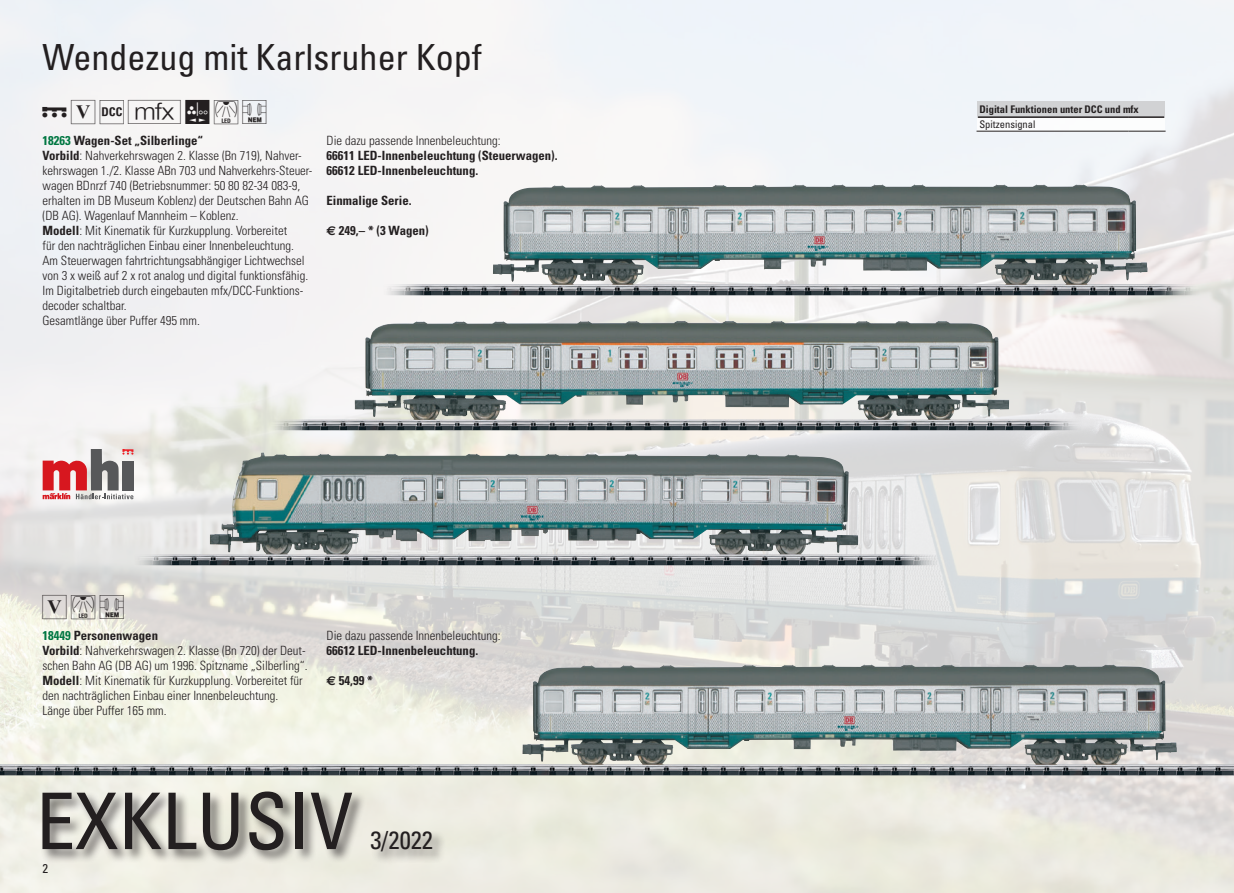
<style>
.page{position:relative;width:1234px;height:893px;background:#fff}
.page>*{position:absolute;margin:0;border:0;box-sizing:border-box;transform-origin:0 0}
.t1{font:condensed 78.15px "Univers LT Std";color:#231f20}
.t2{font:condensed 36px "Univers LT Std";color:#231f20}
.t3{font:30px "Trix Piktos";color:#231f20}
.t4{font:condensed 25.05px "Univers LT Std";color:#231f20}
.t5{font:300 condensed 12.75px/15px "Univers LT Std";color:#231f20}
.t6{font:700 condensed 12.75px/15px "Univers LT Std";color:#231f20}
.t7{font:condensed 12.75px "Univers LT Std";color:#231f20}
.t8{font:700 condensed 10.5px "Univers LT Std";color:#231f20}
.t9{font:condensed 10.5px "Univers LT Std";color:#231f20}
.s1{color:#007742}
.s2{font-weight:700}
.s3{font-family:"Euro Sans";font-stretch:normal}
</style>
<div class="page">
<img style="left:0;top:0;width:1233px;height:893px">
<img style="left:267px;top:321px;width:817px;height:109px">
<div style="left:41px;top:790px;width:405px;height:76px;background:#231f20;opacity:.6"></div>
<img style="left:0;top:664px;width:1233px;height:111px">
<img style="left:379px;top:184px;width:823px;height:111px">
<img style="left:131px;top:453px;width:811px;height:112px">
<div style="left:977px;top:101px;width:187px;height:30px;background:#fff"></div>
<svg style="left:43px;top:449px;width:90px;height:50px"></svg>
<div style="left:977px;top:101px;width:187px;height:16px;background:#d1d2d4"></div>
<hr style="left:976px;top:131px;width:152px;height:1px;background:#231f20">
<hr style="left:1128px;top:131px;width:37px;height:1px;background:#231f20">
<hr style="left:977px;top:117px;width:151px;height:1px;background:#231f20">
<hr style="left:1128px;top:117px;width:35px;height:1px;background:#231f20">
<h2 class="t2" style="left:43px;top:35px;width:440px">Wendezug mit Karlsruher Kopf</h2>
<h3 class="t3" style="left:43px;top:96px;width:230px">qf§`P)1</h3>
<p class="t6" style="left:43px;top:133px;width:162px"><span class="s1">18263</span> Wagen-Set „Silberlinge“</p>
<p class="t5" style="left:43px;top:148px;width:271px"><span class="s2">Vorbild</span>: Nahverkehrswagen 2. Klasse (Bn 719), Nahver&shy;kehrswagen 1./2. Klasse ABn 703 und Nahverkehrs-Steuer&shy;wagen BDnrzf 740 (Betriebsnummer: 50 80 82-34 083-9, erhalten im DB Museum Koblenz) der Deutschen Bahn AG (DB AG). Wagenlauf Mannheim – Koblenz.<br><span class="s2">Modell</span>: Mit Kinematik für Kurzkupplung. Vorbereitet<br>für den nachträglichen Einbau einer Innenbeleuchtung.<br>Am Steuerwagen fahrtrichtungsabhängiger Lichtwechsel von 3 x weiß auf 2 x rot analog und digital funktionsfähig.<br>Im Digitalbetrieb durch eingebauten mfx/DCC-Funktions&shy;decoder schaltbar.<br>Gesamtlänge über Puffer 495 mm.</p>
<p class="t5" style="left:326px;top:133px;width:176px">Die dazu passende Innenbeleuchtung:</p>
<p class="t6" style="left:326px;top:148px;width:232px">66611 LED-Innenbeleuchtung (Steuerwagen).<br>66612 LED-Innenbeleuchtung.</p>
<p class="t6" style="left:326px;top:193px;width:87px">Einmalige Serie.</p>
<p class="t6" style="left:326px;top:223px;width:104px"><span class="s3">€</span> 249,– * (3 Wagen)</p>
<h3 class="t3" style="left:43px;top:591px;width:87px">f)1</h3>
<p class="t6" style="left:43px;top:628px;width:117px"><span class="s1">18449</span> Personenwagen</p>
<p class="t5" style="left:43px;top:643px;width:266px"><span class="s2">Vorbild</span>: Nahverkehrswagen 2. Klasse (Bn 720) der Deut&shy;schen Bahn AG (DB AG) um 1996. Spitzname „Silberling“.<br><span class="s2">Modell</span>: Mit Kinematik für Kurzkupplung. Vorbereitet für den nachträglichen Einbau einer Innenbeleuchtung.<br>Länge über Puffer 165 mm.</p>
<p class="t5" style="left:326px;top:628px;width:176px">Die dazu passende Innenbeleuchtung:</p>
<p class="t6" style="left:326px;top:643px;width:153px">66612 LED-Innenbeleuchtung.</p>
<p class="t6" style="left:326px;top:673px;width:48px"><span class="s3">€</span> 54,99 *</p>
<h1 class="t1" style="left:36px;top:772px;width:318px">EXKLUSIV</h1>
<p class="t7" style="left:43px;top:861px;width:7px">2</p>
<h3 class="t4" style="left:370px;top:824px;width:64px">3/2022</h3>
<p class="t8" style="left:979px;top:103px;width:161px">Digital Funktionen unter DCC und mfx</p>
<p class="t9" style="left:979px;top:118px;width:57px">Spitzensignal</p>
</div>
